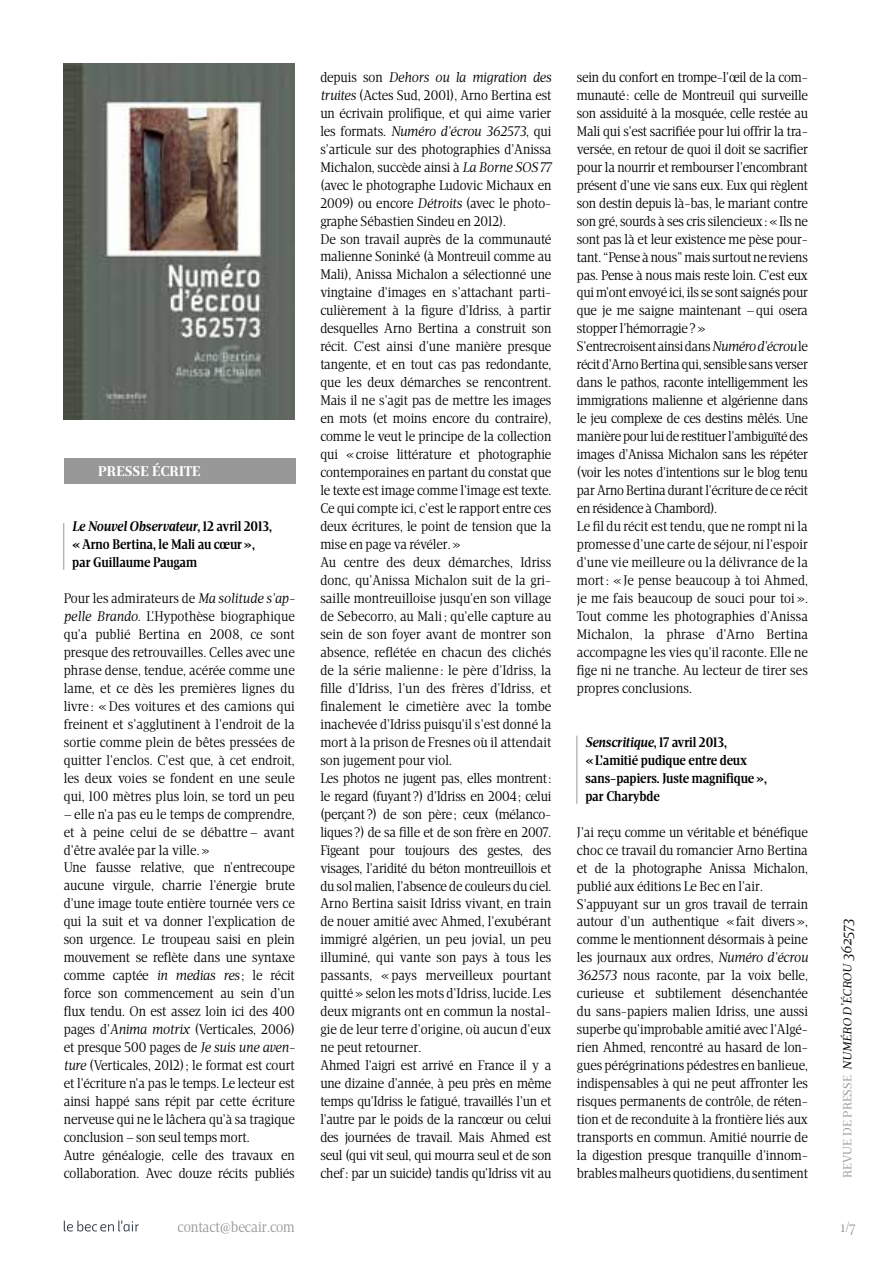
<style>
.page{position:relative;width:893px;height:1263px;background:#fff}
.page>*{position:absolute;margin:0;border:0;box-sizing:border-box;transform-origin:0 0}
.t1{font:700 18px "Apud";color:#fff}
.t2{font:italic 15px "Apud";color:#000}
.t3{font:15px "Apud";letter-spacing:-.01em;color:#989898}
.t4{font:14.25px/18px "Apud";color:#000}
.t5{font:700 14.25px/18px "Apud";color:#000}
.s1{font-style:italic}
.s2{font-style:normal;color:#989898}
</style>
<div class="page">
<svg style="left:64px;top:1220px;width:75px;height:12px"></svg>
<div style="left:64px;top:458px;width:231px;height:26px;background:#989898"></div>
<hr style="left:63px;top:523px;width:1px;height:47px;background:#989898">
<hr style="left:576px;top:736px;width:1px;height:68px;background:#989898">
<img style="left:63px;top:64px;width:232px;height:356px">
<p class="t1" style="left:98px;top:459px;width:104px">presse écrite</p>
<p class="t5" style="left:72px;top:517px;width:201px"><span class="s1">Le Nouvel Observateur</span>, 12 avril 2013, «Arno Bertina, le Mali au cœur», par Guillaume Paugam</p>
<p class="t4" style="left:64px;top:589px;width:233px;text-align:justify">Pour les admirateurs de <span class="s1">Ma solitude s’ap&shy;pelle Brando.</span> L’Hypothèse biographique qu’a publié Bertina en 2008, ce sont presque des retrouvailles. Celles avec une phrase dense, tendue, acérée comme une lame, et ce dès les premières lignes du livre : «Des voitures et des camions qui freinent et s’agglutinent à l’endroit de la sortie comme plein de bêtes pressées de quitter l’enclos. C’est que, à cet endroit, les deux voies se fondent en une seule qui, 100 mètres plus loin, se tord un peu</p>
<p class="t4" style="left:64px;top:805px;width:233px">– elle n’a pas eu le temps de comprendre, et à peine celui de se débattre– avant d’être avalée par la ville. »<br>Une fausse relative, que n’entrecoupe aucune virgule, charrie l’énergie brute d’une image toute entière tournée vers ce qui la suit et va donner l’explication de son urgence. Le troupeau saisi en plein mouvement se reflète dans une syntaxe comme captée <span class="s1">in medias res</span>; le récit force son commencement au sein d’un flux tendu. On est assez loin ici des 400 pages d’<span class="s1">Anima motrix</span> (Verticales, 2006) et presque 500 pages de <span class="s1">Je suis une aven&shy;ture</span> (Verticales, 2012); le format est court et l’écriture n’a pas le temps. Le lecteur est ainsi happé sans répit par cette écriture nerveuse qui ne le lâchera qu’à sa tragique conclusion –son seul temps mort.<br>Autre généalogie, celle des travaux en collaboration. Avec douze récits publiés</p>
<p class="t3" style="left:178px;top:1218px;width:119px">contact@becair.com</p>
<p class="t4" style="left:320px;top:68px;width:233px">depuis son <span class="s1">Dehors ou la migration des truites</span> (Actes Sud, 2001), Arno Bertina est un écrivain prolifique, et qui aime varier les formats. <span class="s1">Numéro d’écrou 362573</span>, qui s’articule sur des photographies d’Anissa Michalon, succède ainsi à <span class="s1">La Borne SOS 77 </span>(avec le photographe Ludovic Michaux en 2009) ou encore <span class="s1">Détroits</span> (avec le photo&shy;graphe Sébastien Sindeu en 2012).<br>De son travail auprès de la communauté malienne Soninké (à Montreuil comme au Mali), Anissa Michalon a sélectionné une vingtaine d’images en s’attachant parti&shy;culièrement à la figure d’Idriss, à partir desquelles Arno Bertina a construit son récit. C’est ainsi d’une manière presque tangente, et en tout cas pas redondante, que les deux démarches se rencontrent.<br>Mais il ne s’agit pas de mettre les images en mots (et moins encore du contraire), comme le veut le principe de la collection qui «croise littérature et photographie contemporaines en partant du constat que le texte est image comme l’image est texte.<br>Ce qui compte ici, c’est le rapport entre ces deux écritures, le point de tension que la mise en page va révéler.»<br>Au centre des deux démarches, Idriss donc, qu’Anissa Michalon suit de la gri&shy;saille montreuilloise jusqu’en son village de Sebecorro, au Mali ; qu’elle capture au sein de son foyer avant de montrer son absence, reflétée en chacun des clichés de la série malienne : le père d’Idriss, la fille d’Idriss, l’un des frères d’Idriss, et finalement le cimetière avec la tombe inachevée d’Idriss puisqu’il s’est donné la mort à la prison de Fresnes où il attendait son jugement pour viol.<br>Les photos ne jugent pas, elles montrent: le regard (fuyant?) d’Idriss en 2004; celui (perçant?) de son père; ceux (mélanco&shy;liques?) de sa fille et de son frère en 2007.<br>Figeant pour toujours des gestes, des visages, l’aridité du béton montreuillois et du sol malien, l’absence de couleurs du ciel.<br>Arno Bertina saisit Idriss vivant, en train de nouer amitié avec Ahmed, l’exubérant immigré algérien, un peu jovial, un peu illuminé, qui vante son pays à tous les passants, « pays merveilleux pourtant quitté » selon les mots d’Idriss, lucide. Les deux migrants ont en commun la nostal&shy;gie de leur terre d’origine, où aucun d’eux ne peut retourner.<br>Ahmed l’aigri est arrivé en France il y a une dizaine d’année, à peu près en même temps qu’Idriss le fatigué, travaillés l’un et l’autre par le poids de la rancœur ou celui des journées de travail. Mais Ahmed est seul (qui vit seul, qui mourra seul et de son chef: par un suicide) tandis qu’Idriss vit au</p>
<p class="t4" style="left:577px;top:68px;width:233px">sein du confort en trompe-l’œil de la com&shy;munauté: celle de Montreuil qui surveille son assiduité à la mosquée, celle restée au Mali qui s’est sacrifiée pour lui offrir la tra&shy;versée, en retour de quoi il doit se sacrifier pour la nourrir et rembourser l’encombrant présent d’une vie sans eux. Eux qui règlent son destin depuis là-bas, le mariant contre son gré, sourds à ses cris silencieux: «Ils ne sont pas là et leur existence me pèse pour&shy;tant. “Pense à nous” mais surtout ne reviens pas. Pense à nous mais reste loin. C’est eux qui m’ont envoyé ici, ils se sont saignés pour que je me saigne maintenant –qui osera stopper l’hémorragie?»<br>S’entrecroisent ainsi dans <span class="s1">Numéro d’écrou</span> le récit d’Arno Bertina qui, sensible sans verser dans le pathos, raconte intelligemment les immigrations malienne et algérienne dans le jeu complexe de ces destins mêlés. Une manière pour lui de restituer l’ambiguïté des images d’Anissa Michalon sans les répéter (voir les notes d’intentions sur le blog tenu par Arno Bertina durant l’écriture de ce récit en résidence à Chambord).<br>Le fil du récit est tendu, que ne rompt ni la promesse d’une carte de séjour, ni l’espoir d’une vie meilleure ou la délivrance de la mort: « Je pense beaucoup à toi Ahmed, je me fais beaucoup de souci pour toi ».<br>Tout comme les photographies d’Anissa Michalon, la phrase d’Arno Bertina accompagne les vies qu’il raconte. Elle ne fige ni ne tranche. Au lecteur de tirer ses propres conclusions.</p>
<p class="t5" style="left:585px;top:733px;width:183px"><span class="s1">Senscritique</span>, 17 avril 2013, «L’amitié pudique entre deux sans-papiers. Juste magnifique», par Charybde</p>
<p class="t4" style="left:577px;top:823px;width:233px">J’ai reçu comme un véritable et bénéfique choc ce travail du romancier Arno Bertina et de la photographe Anissa Michalon, publié aux éditions Le Bec en l’air.<br>S’appuyant sur un gros travail de terrain autour d’un authentique «fait divers», comme le mentionnent désormais à peine les journaux aux ordres, <span class="s1">Numéro d’écrou 362573</span> nous raconte, par la voix belle, curieuse et subtilement désenchantée du sans-papiers malien Idriss, une aussi superbe qu’improbable amitié avec l’Algé&shy;rien Ahmed, rencontré au hasard de lon&shy;gues pérégrinations pédestres en banlieue, indispensables à qui ne peut affronter les risques permanents de contrôle, de réten&shy;tion et de reconduite à la frontière liés aux transports en commun. Amitié nourrie de la digestion presque tranquille d’innom&shy;brables malheurs quotidiens, du sentiment</p>
<p class="t2" style="left:838px;top:1178px;width:260px;rotate:-90deg"><span class="s2">revue de presse</span> numéro d’écrou 362573</p>
<p class="t3" style="left:841px;top:1218px;width:16px">1/7</p>
</div>
